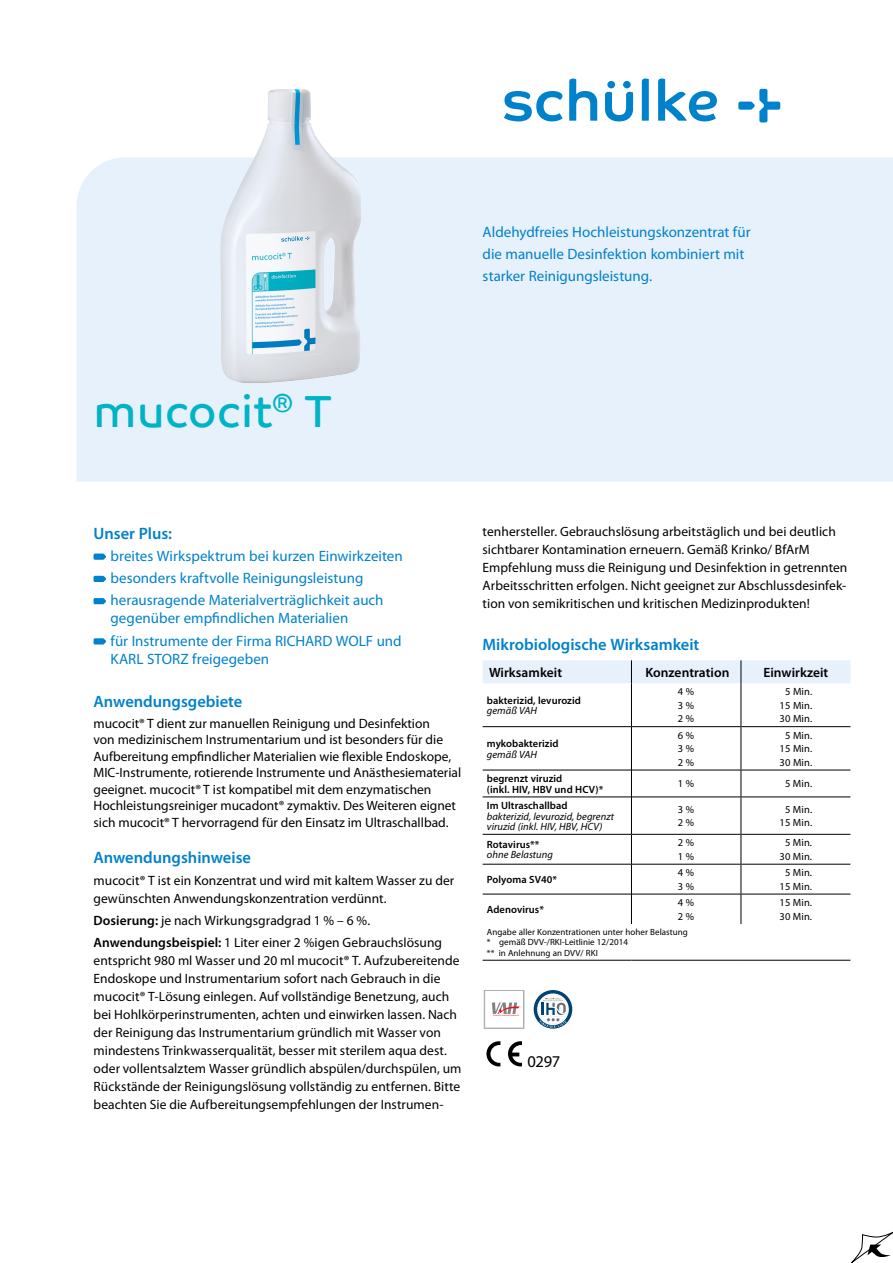
<style>
.page{position:relative;width:893px;height:1263px;background:#fff}
.page>*{position:absolute;margin:0;border:0;box-sizing:border-box;transform-origin:0 0}
.t1{font:45px "Co Text";color:#00b3c7}
.t2{font:600 16.5px "Myriad Pro";color:#0081cb}
.t3{font:16.5px "Myriad Pro";color:#000}
.t4{font:15px/22.2px "Myriad Pro";color:#0081cb}
.t5{font:13.5px/18px "Myriad Pro";color:#000}
.t6{font:600 13.5px "Myriad Pro";letter-spacing:.005em;color:#000}
.t7{font:600 10.5px/10.5px "Myriad Pro";letter-spacing:.005em;color:#000}
.t8{font:10.5px/13.5px "Myriad Pro";letter-spacing:.005em;color:#000;text-align:center}
.t9{font:italic 10.5px/10.5px "Myriad Pro";letter-spacing:.005em;color:#000}
.t10{font:9px/10.5px "Myriad Pro";letter-spacing:.005em;color:#000}
.s1{font-weight:600}
</style>
<div class="page">
<div style="left:77px;top:157px;width:816px;height:325px;background:#e7f1fb"></div>
<svg style="left:94px;top:553px;width:12px;height:7px"></svg>
<svg style="left:94px;top:576px;width:12px;height:6px"></svg>
<svg style="left:94px;top:598px;width:12px;height:6px"></svg>
<svg style="left:94px;top:638px;width:12px;height:6px"></svg>
<hr style="left:483px;top:960px;width:148px;height:1px;background:#000">
<hr style="left:631px;top:960px;width:110px;height:1px;background:#000">
<hr style="left:741px;top:960px;width:109px;height:1px;background:#000">
<hr style="left:483px;top:726px;width:148px;height:1px;background:#000">
<hr style="left:632px;top:726px;width:109px;height:1px;background:#000">
<hr style="left:741px;top:726px;width:109px;height:1px;background:#000">
<hr style="left:483px;top:770px;width:148px;height:1px;background:#000">
<hr style="left:632px;top:770px;width:109px;height:1px;background:#000">
<hr style="left:741px;top:770px;width:109px;height:1px;background:#000">
<hr style="left:483px;top:797px;width:148px;height:1px;background:#000">
<hr style="left:632px;top:797px;width:109px;height:1px;background:#000">
<hr style="left:741px;top:797px;width:109px;height:1px;background:#000">
<hr style="left:483px;top:834px;width:148px;height:1px;background:#000">
<hr style="left:632px;top:834px;width:109px;height:1px;background:#000">
<hr style="left:741px;top:834px;width:109px;height:1px;background:#000">
<hr style="left:483px;top:864px;width:148px;height:1px;background:#000">
<hr style="left:632px;top:864px;width:109px;height:1px;background:#000">
<hr style="left:741px;top:864px;width:109px;height:1px;background:#000">
<hr style="left:483px;top:894px;width:148px;height:1px;background:#000">
<hr style="left:632px;top:894px;width:109px;height:1px;background:#000">
<hr style="left:741px;top:894px;width:109px;height:1px;background:#000">
<div style="left:483px;top:660px;width:367px;height:23px;background:#e7f1fb"></div>
<hr style="left:631px;top:683px;width:1px;height:44px;background:#000">
<hr style="left:741px;top:683px;width:1px;height:44px;background:#000">
<hr style="left:631px;top:727px;width:1px;height:43px;background:#000">
<hr style="left:741px;top:727px;width:1px;height:43px;background:#000">
<svg style="left:631px;top:770px;width:1px;height:27px"></svg>
<svg style="left:741px;top:770px;width:1px;height:27px"></svg>
<hr style="left:631px;top:797px;width:1px;height:37px;background:#000">
<hr style="left:741px;top:797px;width:1px;height:37px;background:#000">
<hr style="left:631px;top:834px;width:1px;height:30px;background:#000">
<hr style="left:741px;top:834px;width:1px;height:30px;background:#000">
<hr style="left:631px;top:864px;width:1px;height:30px;background:#000">
<hr style="left:741px;top:864px;width:1px;height:30px;background:#000">
<hr style="left:631px;top:894px;width:1px;height:30px;background:#000">
<hr style="left:741px;top:894px;width:1px;height:30px;background:#000">
<img style="left:220px;top:89px;width:141px;height:295px">
<svg style="left:486px;top:1041px;width:14px;height:25px"></svg>
<svg style="left:508px;top:1041px;width:14px;height:25px"></svg>
<svg style="left:492px;top:1002px;width:28px;height:14px"></svg>
<div style="left:484px;top:990px;width:40px;height:39px;border:1px solid #aeadae"></div>
<div style="left:484px;top:990px;width:40px;height:38px;border:1px solid #aeadae"></div>
<svg style="left:534px;top:990px;width:38px;height:39px"></svg>
<svg style="left:605px;top:81px;width:28px;height:40px"></svg>
<svg style="left:504px;top:91px;width:59px;height:30px"></svg>
<svg style="left:569px;top:79px;width:28px;height:42px"></svg>
<svg style="left:642px;top:78px;width:7px;height:43px"></svg>
<svg style="left:658px;top:78px;width:59px;height:43px"></svg>
<svg style="left:738px;top:89px;width:42px;height:33px"></svg>
<svg style="left:851px;top:1232px;width:42px;height:31px"></svg>
<p class="t4" style="left:483px;top:221px;width:269px">Aldehydfreies Hochleistungskonzentrat für die manuelle Desinfektion kombiniert mit starker Reinigungsleistung.</p>
<h1 class="t1" style="left:94px;top:384px;width:240px">mucocit<sup>®</sup> T</h1>
<p class="t2" style="left:94px;top:523px;width:80px">Unser Plus:</p>
<p class="t4" style="left:111px;top:544px;width:294px">breites Wirkspektrum bei kurzen Einwirkzeiten besonders kraftvolle Reinigungsleistung herausragende Materialverträglichkeit auch</p>
<p class="t4" style="left:111px;top:607px;width:293px">gegenüber empfindlichen Materialien<br>für Instrumente der Firma RICHARD WOLF und</p>
<p class="t4" style="left:111px;top:647px;width:160px">KARL STORZ freigegeben</p>
<p class="t2" style="left:94px;top:691px;width:150px">Anwendungsgebiete</p>
<p class="t5" style="left:94px;top:715px;width:369px;line-height:16.5px">mucocit® T dient zur manuellen Reinigung und Desinfektion<br>von medizinischem Instrumentarium und ist besonders für die Aufbereitung empfindlicher Materialien wie flexible Endoskope, MIC-Instrumente, rotierende Instrumente und Anästhesiematerial geeignet. mucocit® T ist kompatibel mit dem enzymatischen Hochleistungsreiniger mucadont® zymaktiv. Des Weiteren eignet sich mucocit® T hervorragend für den Einsatz im Ultraschallbad.</p>
<p class="t2" style="left:94px;top:847px;width:159px">Anwendungshinweise</p>
<p class="t5" style="left:94px;top:871px;width:362px">mucocit® T ist ein Konzentrat und wird mit kaltem Wasser zu der gewünschten Anwendungskonzentration verdünnt.</p>
<p class="t5" style="left:94px;top:909px;width:350px;line-height:22.2px"><span class="s1">Dosierung:</span> je nach Wirkungsgradgrad 1 % – 6 %.<br><span class="s1">Anwendungsbeispiel:</span> 1 Liter einer 2 %igen Gebrauchslösung</p>
<p class="t5" style="left:94px;top:952px;width:369px">entspricht 980 ml Wasser und 20 ml mucocit® T. Aufzubereitende Endoskope und Instrumentarium sofort nach Gebrauch in die mucocit® T-Lösung einlegen. Auf vollständige Benetzung, auch bei Hohlkörperinstrumenten, achten und einwirken lassen. Nach der Reinigung das Instrumentarium gründlich mit Wasser von mindestens Trinkwasserqualität, besser mit sterilem aqua dest. oder vollentsalztem Wasser gründlich abspülen/durchspülen, um Rückstände der Reinigungslösung vollständig zu entfernen. Bitte beachten Sie die Aufbereitungsempfehlungen der Instrumen-</p>
<p class="t5" style="left:483px;top:523px;width:366px">tenhersteller. Gebrauchslösung arbeitstäglich und bei deutlich sichtbarer Kontamination erneuern. Gemäß Krinko/ BfArM Empfehlung muss die Reinigung und Desinfektion in getrennten Arbeitsschritten erfolgen. Nicht geeignet zur Abschlussdesinfek&shy;tion von semikritischen und kritischen Medizinprodukten!</p>
<p class="t2" style="left:483px;top:634px;width:218px">Mikrobiologische Wirksamkeit</p>
<p class="t6" style="left:489px;top:664px;width:75px">Wirksamkeit</p>
<p class="t6" style="left:645px;top:664px;width:86px">Konzentration</p>
<p class="t6" style="left:763px;top:664px;width:66px">Einwirkzeit</p>
<p class="t7" style="left:487px;top:695px;width:96px">bakterizid, levurozid</p>
<p class="t9" style="left:487px;top:705px;width:52px">gemäß VAH</p>
<p class="t8" style="left:678px;top:685px;width:18px;text-align:justify">4 % 3 % 2 %</p>
<p class="t8" style="left:780px;top:685px;width:34px">5 Min.<br>15 Min.<br>30 Min.</p>
<p class="t7" style="left:487px;top:738px;width:73px">mykobakterizid</p>
<p class="t9" style="left:487px;top:749px;width:52px">gemäß VAH</p>
<p class="t8" style="left:678px;top:728px;width:18px;text-align:justify">6 % 3 % 2 %</p>
<p class="t8" style="left:780px;top:728px;width:34px">5 Min.<br>15 Min.<br>30 Min.</p>
<p class="t7" style="left:487px;top:773px;width:118px">begrenzt viruzid<br>(inkl. HIV, HBV und HCV)*</p>
<p class="t8" style="left:678px;top:777px;width:18px">1 %</p>
<p class="t8" style="left:785px;top:777px;width:29px">5 Min.</p>
<p class="t7" style="left:487px;top:800px;width:82px">Im Ultraschallbad</p>
<p class="t9" style="left:487px;top:811px;width:129px">bakterizid, levurozid, begrenzt viruzid (inkl. HIV, HBV, HCV)</p>
<p class="t8" style="left:678px;top:802px;width:18px;text-align:left">3 %<br>2 %</p>
<p class="t8" style="left:780px;top:802px;width:34px">5 Min.<br>15 Min.</p>
<p class="t7" style="left:487px;top:839px;width:54px">Rotavirus**</p>
<p class="t9" style="left:487px;top:849px;width:68px">ohne Belastung</p>
<p class="t8" style="left:678px;top:836px;width:18px;text-align:left">2 %<br>1 %</p>
<p class="t8" style="left:780px;top:836px;width:34px">5 Min.<br>30 Min.</p>
<p class="t7" style="left:487px;top:874px;width:72px">Polyoma SV40*</p>
<p class="t8" style="left:678px;top:866px;width:18px;text-align:left">4 %<br>3 %</p>
<p class="t8" style="left:780px;top:866px;width:34px">5 Min.<br>15 Min.</p>
<p class="t7" style="left:487px;top:904px;width:59px">Adenovirus*</p>
<p class="t8" style="left:678px;top:896px;width:18px;text-align:left">4 %<br>2 %</p>
<p class="t8" style="left:780px;top:896px;width:34px;text-align:left">15 Min.<br>30 Min.</p>
<p class="t10" style="left:487px;top:926px;width:203px">Angabe aller Konzentrationen unter hoher Belastung * gemäß DVV-/RKI-Leitlinie 12/2014<br>** in Anlehnung an DVV/ RKI</p>
<p class="t3" style="left:528px;top:1051px;width:34px">0297</p>
</div>
